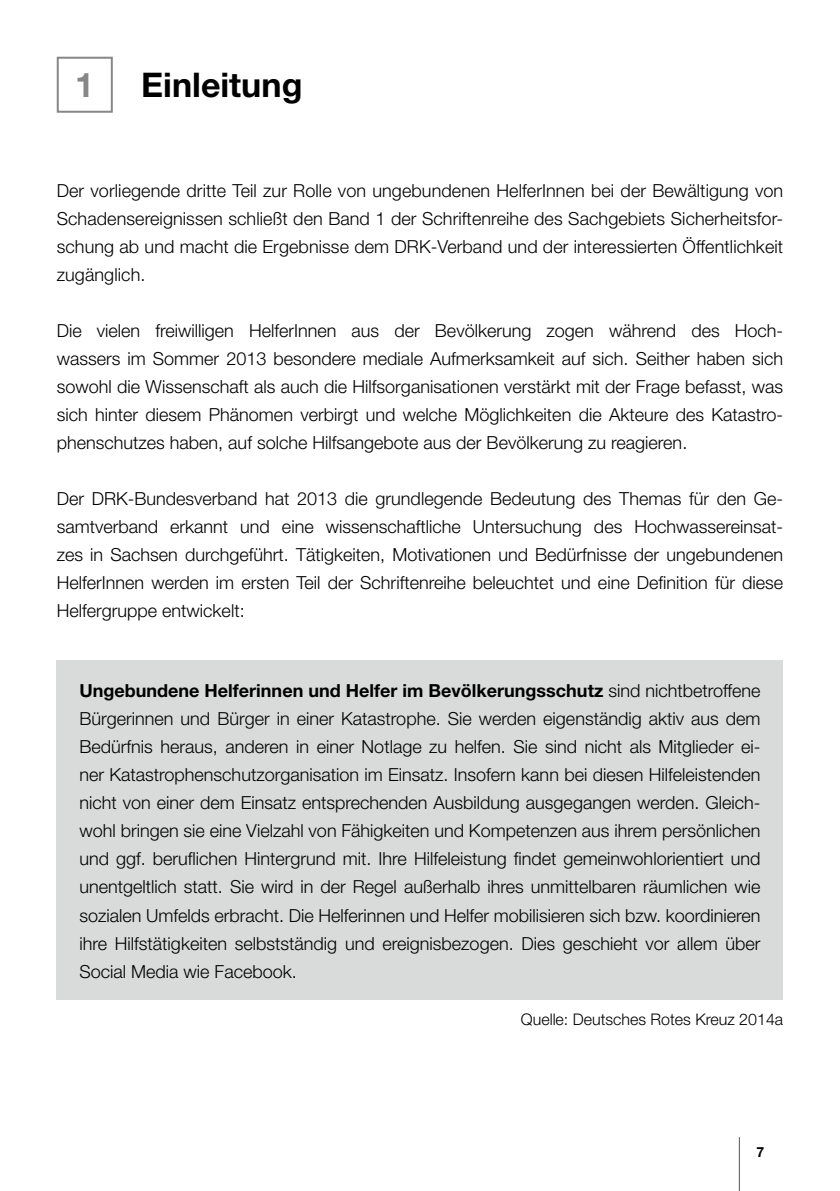
<style>
.page{position:relative;width:840px;height:1191px;background:#fff}
.page>*{position:absolute;margin:0;border:0;box-sizing:border-box;transform-origin:0 0}
.t1{font:700 34px "Helvetica Neue LT";color:#000}
.t2{font:700 34px "Helvetica Neue LT";color:#868786}
.t3{font:300 18px/28px "Helvetica Neue LT";color:#000;text-align:justify}
.t4{font:300 16px "Helvetica Neue LT";color:#000}
.t5{font:700 14px "Helvetica Neue LT";color:#000}
.s1{font-weight:700}
</style>
<div class="page">
<hr style="left:738px;top:1137px;width:1px;height:54px;background:#565655">
<div style="left:57px;top:57px;width:56px;height:56px;border:2px solid #868786"></div>
<div style="left:57px;top:660px;width:725px;height:340px;background:#d9dada"></div>
<h1 class="t2" style="left:75px;top:64px;width:20px">1</h1>
<h1 class="t1" style="left:141px;top:64px;width:163px">Einleitung</h1>
<p class="t3" style="left:57px;top:176px;width:727px">Der vorliegende dritte Teil zur Rolle von ungebundenen HelferInnen bei der Bewältigung von Schadensereignissen schließt den Band 1 der Schriftenreihe des Sachgebiets Sicherheitsfor&shy;schung ab und macht die Ergebnisse dem DRK-Verband und der interessierten Öffentlichkeit zugänglich.</p>
<p class="t3" style="left:57px;top:316px;width:727px">Die vielen freiwilligen HelferInnen aus der Bevölkerung zogen während des Hoch&shy;wassers im Sommer 2013 besondere mediale Aufmerksamkeit auf sich. Seither haben sich sowohl die Wissenschaft als auch die Hilfsorganisationen verstärkt mit der Frage befasst, was sich hinter diesem Phänomen verbirgt und welche Möglichkeiten die Akteure des Katastro&shy;phenschutzes haben, auf solche Hilfsangebote aus der Bevölkerung zu reagieren.</p>
<p class="t3" style="left:57px;top:484px;width:727px">Der DRK-Bundesverband hat 2013 die grundlegende Bedeutung des Themas für den Ge&shy;samtverband erkannt und eine wissenschaftliche Untersuchung des Hochwassereinsat&shy;zes in Sachsen durchgeführt. Tätigkeiten, Motivationen und Bedürfnisse der ungebundenen HelferInnen werden im ersten Teil der Schriftenreihe beleuchtet und eine Definition für diese Helfergruppe entwickelt:</p>
<p class="t3" style="left:79px;top:676px;width:682px"><span class="s1">Ungebundene Helferinnen und Helfer im Bevölkerungsschutz</span> sind nichtbetroffene Bürgerinnen und Bürger in einer Katastrophe. Sie werden eigenständig aktiv aus dem Bedürfnis heraus, anderen in einer Notlage zu helfen. Sie sind nicht als Mitglieder ei&shy;ner Katastrophenschutzorganisation im Einsatz. Insofern kann bei diesen Hilfeleistenden nicht von einer dem Einsatz entsprechenden Ausbildung ausgegangen werden. Gleich&shy;wohl bringen sie eine Vielzahl von Fähigkeiten und Kompetenzen aus ihrem persönlichen und ggf. beruflichen Hintergrund mit. Ihre Hilfeleistung findet gemeinwohlorientiert und unentgeltlich statt. Sie wird in der Regel außerhalb ihres unmittelbaren räumlichen wie sozialen Umfelds erbracht. Die Helferinnen und Helfer mobilisieren sich bzw. koordinieren ihre Hilfstätigkeiten selbstständig und ereignisbezogen. Dies geschieht vor allem über Social Media wie Facebook.</p>
<p class="t4" style="left:520px;top:1009px;width:264px">Quelle: Deutsches Rotes Kreuz 2014a</p>
<p class="t5" style="left:756px;top:1143px;width:9px">7</p>
</div>
